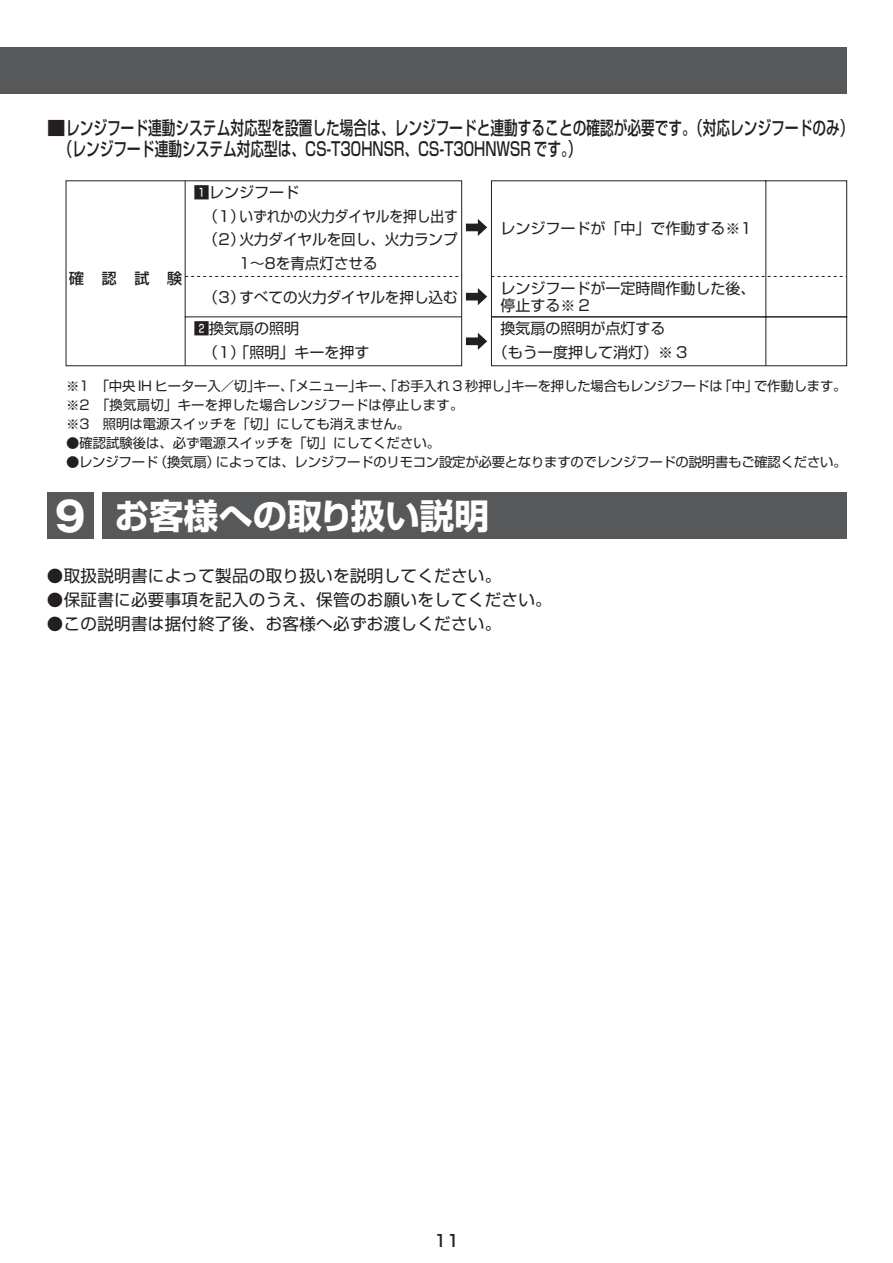
<style>
.page{position:relative;width:893px;height:1263px;background:#fff}
.page>*{position:absolute;margin:0;border:0;box-sizing:border-box;transform-origin:0 0}
.t1{font:700 34.5px "Shin Go";color:#fff}
.t2{font:500 18.75px/21px "Shin Go";color:#231f20}
.t3{font:16.5px "Shin Go";letter-spacing:.02em;color:#231f20}
.t4{font:500 16.5px "Shin Go";color:#231f20}
.t5{font:15px/23.4px "Shin Go";color:#231f20}
.t6{font:500 15px "Shin Go";color:#231f20}
.t7{font:13.35px/19px "Shin Go";letter-spacing:-.01em;color:#231f20}
.s1{font-family:"Sgmin Hround"}
.s2{font-family:"Gothic MB101";font-size:40.5px}
</style>
<div class="page">
<div style="left:0;top:47px;width:846px;height:47px;background:#57585a"></div>
<div style="left:47px;top:492px;width:47px;height:47px;background:#57585a"></div>
<div style="left:102px;top:492px;width:744px;height:47px;background:#57585a"></div>
<svg style="left:65px;top:180px;width:119px;height:187px"></svg>
<svg style="left:184px;top:180px;width:663px;height:187px"></svg>
<svg style="left:466px;top:219px;width:21px;height:17px"></svg>
<svg style="left:466px;top:288px;width:21px;height:17px"></svg>
<svg style="left:466px;top:333px;width:21px;height:17px"></svg>
<h2 class="t2" style="left:59px;top:120px;width:796px;text-indent:-12px">■レンジフード連動システム対応型を設置した場合は、レンジフードと連動することの確認が必要です。（対応レンジフードのみ）（レンジフード連動システム対応型は、CS-T30HNSR、CS-T30HNWSR です。）</h2>
<p class="t6" style="left:69px;top:273px;width:115px">確認試験</p>
<p class="t5" style="left:194px;top:183px;width:106px"><span class="s1">z</span>レンジフード</p>
<p class="t5" style="left:203px;top:206px;width:256px">（1）いずれかの火力ダイヤルを押し出す</p>
<p class="t5" style="left:203px;top:229px;width:256px">（2）火力ダイヤルを回し、火力ランプ</p>
<p class="t5" style="left:239px;top:253px;width:140px">1～8を青点灯させる</p>
<p class="t5" style="left:500px;top:219px;width:253px">レンジフードが「中」で作動する※1</p>
<p class="t5" style="left:203px;top:287px;width:256px">（3）すべての火力ダイヤルを押し込む</p>
<p class="t5" style="left:500px;top:282px;width:256px;line-height:16.5px">レンジフードが一定時間作動した後、停止する※ 2</p>
<p class="t5" style="left:493px;top:319px;width:196px;text-indent:8px">換気扇の照明が点灯する<br>（もう一度押して消灯）※ 3</p>
<p class="t5" style="left:203px;top:319px;width:168px;text-indent:-9px"><span class="s1">x</span>換気扇の照明<br>（1）「照明」キーを押す</p>
<p class="t7" style="left:66px;top:378px;width:782px">※1　「中央 IH ヒーター入／切」キー、「メニュー」キー、「お手入れ 3 秒押し」キーを押した場合もレンジフードは「中」で作動します。※2　「換気扇切」キーを押した場合レンジフードは停止します。<br>※3　照明は電源スイッチを「切」にしても消えません。</p>
<p class="t7" style="left:66px;top:435px;width:375px">●確認試験後は、必ず電源スイッチを「切」にしてください。</p>
<p class="t7" style="left:66px;top:454px;width:782px">●レンジフード（換気扇）によっては、レンジフードのリモコン設定が必要となりますのでレンジフードの説明書もご確認ください。</p>
<h1 class="t1" style="left:55px;top:503px;width:435px"><span class="s2">9</span> お客様への取り扱い説明</h1>
<p class="t3" style="left:47px;top:570px;width:456px">●取扱説明書によって製品の取り扱いを説明してください。</p>
<p class="t3" style="left:47px;top:594px;width:506px">●保証書に必要事項を記入のうえ、保管のお願いをしてください。</p>
<p class="t3" style="left:47px;top:618px;width:456px">●この説明書は据付終了後、お客様へ必ずお渡しください。</p>
<p class="t4" style="left:434px;top:1234px;width:27px">11</p>
</div>
